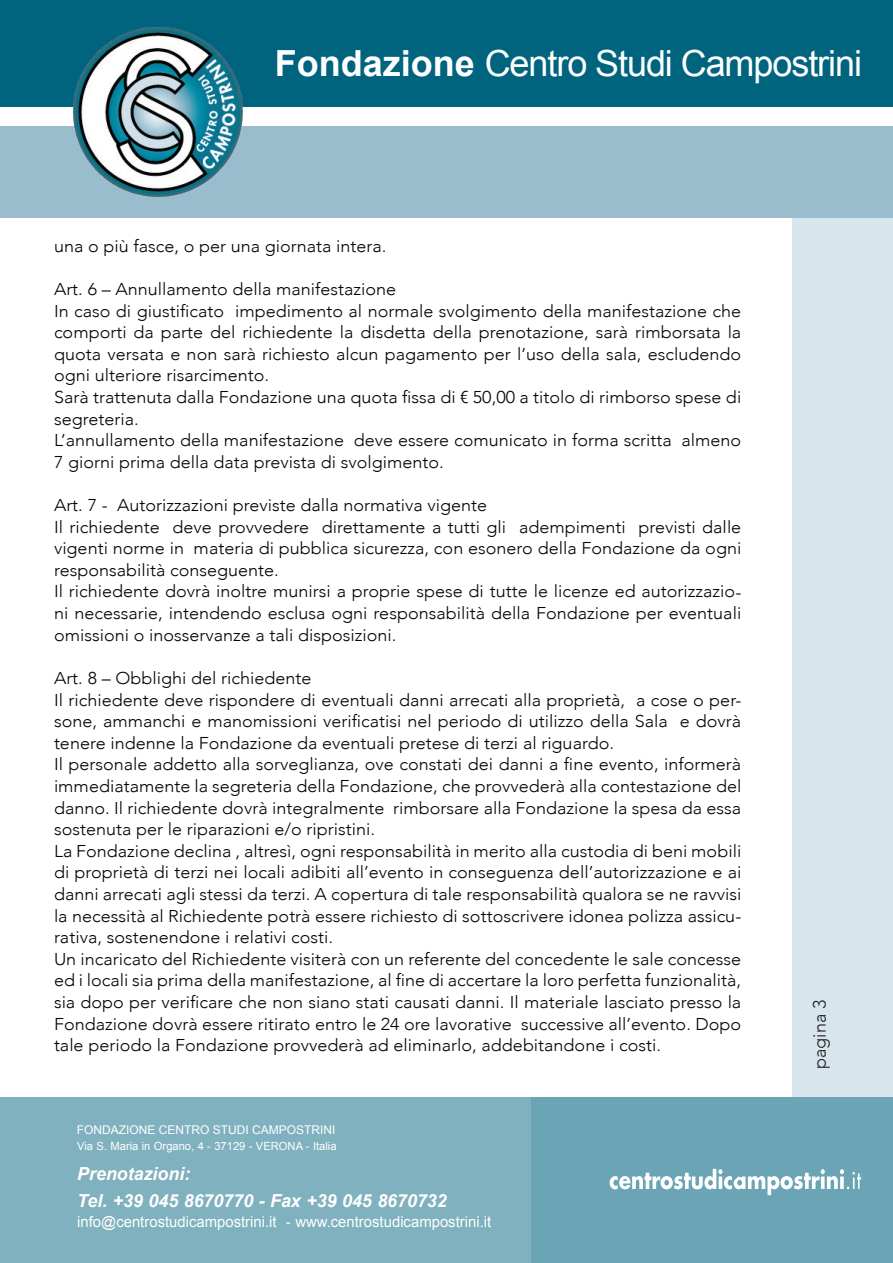
<style>
.page{position:relative;width:893px;height:1263px;background:#fff}
.page>*{position:absolute;margin:0;border:0;box-sizing:border-box;transform-origin:0 0}
.t1{font:36px "Arial";letter-spacing:-.03em;color:#fff}
.t2{font:italic 700 18px/26.5px "Arial";color:#fff}
.t3{font:300 18px "Avenir";color:#231f20}
.t4{font:300 17.1px/21.6px "Avenir";color:#040503;scale:1.05 1}
.t5{font:15px "Arial";color:#fff}
.t6{font:12px "Arial";color:#fff}
.t7{font:11.25px "Arial";color:#fff}
.s1{font-weight:700}
</style>
<div class="page">
<div style="left:792px;top:218px;width:101px;height:879px;background:#d7e5ec"></div>
<div style="left:1px;top:126px;width:892px;height:92px;background:#9abdce"></div>
<div style="left:0;top:1097px;width:893px;height:166px;background:linear-gradient(to right,#87b5c2,#68a2b4)"></div>
<div style="left:0;top:0;width:893px;height:106px;background:#00647f"></div>
<svg style="left:610px;top:1169px;width:251px;height:26px"></svg>
<img style="left:62px;top:27px;width:193px;height:170px">
<h1 class="t1" style="left:275px;top:40px;width:589px"><span class="s1">Fondazione</span> Centro Studi Campostrini</h1>
<p class="t4" style="left:54px;top:235px;width:318px">una o più fasce, o per una giornata intera.</p>
<p class="t4" style="left:54px;top:278px;width:656px">Art. 6 – Annullamento della manifestazione<br>In caso di giustificato impedimento al normale svolgimento della manifestazione che comporti da parte del richiedente la disdetta della prenotazione, sarà rimborsata la quota versata e non sarà richiesto alcun pagamento per l’uso della sala, escludendo ogni ulteriore risarcimento.<br>Sarà trattenuta dalla Fondazione una quota fissa di € 50,00 a titolo di rimborso spese di segreteria.<br>L’annullamento della manifestazione deve essere comunicato in forma scritta almeno 7 giorni prima della data prevista di svolgimento.</p>
<p class="t4" style="left:54px;top:494px;width:656px">Art. 7 - Autorizzazioni previste dalla normativa vigente<br>Il richiedente deve provvedere direttamente a tutti gli adempimenti previsti dalle vigenti norme in materia di pubblica sicurezza, con esonero della Fondazione da ogni responsabilità conseguente.<br>Il richiedente dovrà inoltre munirsi a proprie spese di tutte le licenze ed autorizzazio&shy;ni necessarie, intendendo esclusa ogni responsabilità della Fondazione per eventuali omissioni o inosservanze a tali disposizioni.</p>
<p class="t4" style="left:54px;top:667px;width:656px">Art. 8 – Obblighi del richiedente<br>Il richiedente deve rispondere di eventuali danni arrecati alla proprietà, a cose o per&shy;sone, ammanchi e manomissioni verificatisi nel periodo di utilizzo della Sala e dovrà tenere indenne la Fondazione da eventuali pretese di terzi al riguardo.<br>Il personale addetto alla sorveglianza, ove constati dei danni a fine evento, informerà immediatamente la segreteria della Fondazione, che provvederà alla contestazione del danno. Il richiedente dovrà integralmente rimborsare alla Fondazione la spesa da essa sostenuta per le riparazioni e/o ripristini.<br>La Fondazione declina , altresì, ogni responsabilità in merito alla custodia di beni mobili di proprietà di terzi nei locali adibiti all’evento in conseguenza dell’autorizzazione e ai danni arrecati agli stessi da terzi. A copertura di tale responsabilità qualora se ne ravvisi la necessità al Richiedente potrà essere richiesto di sottoscrivere idonea polizza assicu&shy;rativa, sostenendone i relativi costi.<br>Un incaricato del Richiedente visiterà con un referente del concedente le sale concesse ed i locali sia prima della manifestazione, al fine di accertare la loro perfetta funzionalità, sia dopo per verificare che non siano stati causati danni. Il materiale lasciato presso la Fondazione dovrà essere ritirato entro le 24 ore lavorative successive all’evento. Dopo tale periodo la Fondazione provvederà ad eliminarlo, addebitandone i costi.</p>
<p class="t6" style="left:77px;top:1122px;width:260px">FONDAZIONE CENTRO STUDI CAMPOSTRINI</p>
<p class="t7" style="left:77px;top:1139px;width:261px">Via S. Maria in Organo, 4 - 37129 - VERONA - Italia</p>
<p class="t2" style="left:77px;top:1161px;width:371px">Prenotazioni:<br>Tel. +39 045 8670770 - Fax +39 045 8670732</p>
<p class="t5" style="left:77px;top:1212px;width:415px">info@centrostudicampostrini.it - www.centrostudicampostrini.it</p>
<p class="t3" style="left:809px;top:1069px;width:71px;rotate:-90deg">pagina 3</p>
</div>
